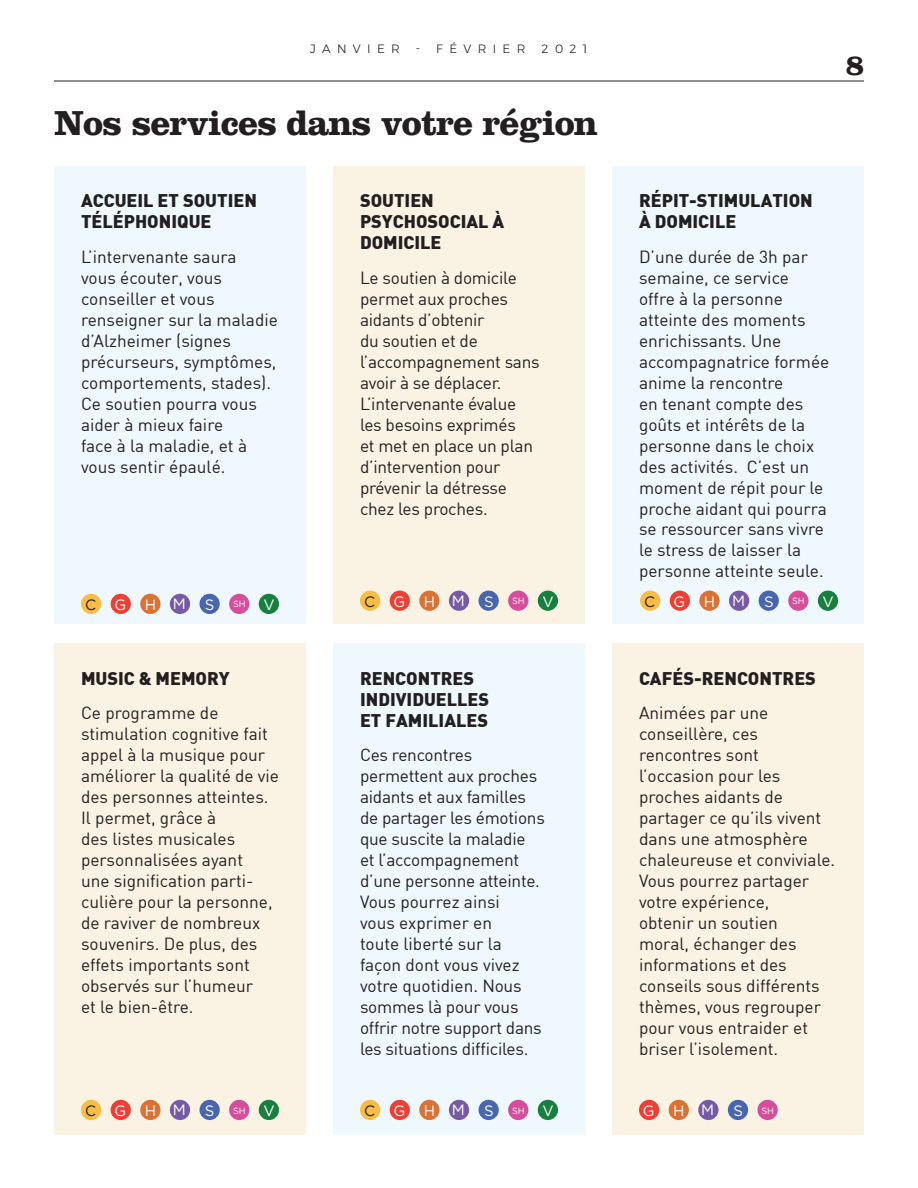
<style>
.page{position:relative;width:918px;height:1188px;background:#fff}
.page>*{position:absolute;margin:0;border:0;box-sizing:border-box;transform-origin:0 0}
.t1{font:700 36px "Clarendon LT Std";letter-spacing:-.025em;color:#231f20}
.t2{font:700 30px "Clarendon LT Std";color:#231f20}
.t3{font:900 18px/21px "DIN";color:#231f20}
.t4{font:17.25px/21px "DIN";color:#231f20}
.t5{font:15px "Gotham";color:#fff}
.t6{font:15px "Gotham";color:#231f20}
.t7{font:300 12px "Montserrat";letter-spacing:.53em;color:#231f20}
.t8{font:9px "Gotham";color:#fff}
</style>
<div class="page">
<hr style="left:54px;top:81px;width:810px;height:1px;background:#231f20">
<div style="left:54px;top:166px;width:252px;height:457px;background:#eef8fd"></div>
<div style="left:333px;top:166px;width:252px;height:457px;background:#faf3e3"></div>
<div style="left:612px;top:643px;width:252px;height:492px;background:#faf3e3"></div>
<div style="left:612px;top:166px;width:252px;height:457px;background:#eef8fd"></div>
<div style="left:333px;top:643px;width:252px;height:492px;background:#eef8fd"></div>
<div style="left:54px;top:643px;width:252px;height:492px;background:#faf3e3"></div>
<div style="left:81px;top:594px;width:20px;height:20px;background:#f8bd44;border-radius:50%"></div>
<div style="left:81px;top:1100px;width:20px;height:20px;background:#f8bd44;border-radius:50%"></div>
<div style="left:360px;top:1100px;width:20px;height:20px;background:#f8bd44;border-radius:50%"></div>
<div style="left:360px;top:591px;width:20px;height:20px;background:#f8bd44;border-radius:50%"></div>
<div style="left:640px;top:591px;width:20px;height:20px;background:#f8bd44;border-radius:50%"></div>
<div style="left:111px;top:594px;width:20px;height:20px;background:#ee3f34;border-radius:50%"></div>
<div style="left:111px;top:1100px;width:20px;height:20px;background:#ee3f34;border-radius:50%"></div>
<div style="left:390px;top:1100px;width:20px;height:20px;background:#ee3f34;border-radius:50%"></div>
<div style="left:639px;top:1100px;width:20px;height:20px;background:#ee3f34;border-radius:50%"></div>
<div style="left:390px;top:591px;width:20px;height:20px;background:#ee3f34;border-radius:50%"></div>
<div style="left:670px;top:591px;width:20px;height:20px;background:#ee3f34;border-radius:50%"></div>
<div style="left:140px;top:594px;width:20px;height:20px;background:#db7133;border-radius:50%"></div>
<div style="left:140px;top:1100px;width:20px;height:20px;background:#db7133;border-radius:50%"></div>
<div style="left:419px;top:1100px;width:21px;height:20px;background:#db7133;border-radius:50%"></div>
<div style="left:669px;top:1100px;width:20px;height:20px;background:#db7133;border-radius:50%"></div>
<div style="left:419px;top:591px;width:21px;height:20px;background:#db7133;border-radius:50%"></div>
<div style="left:699px;top:591px;width:21px;height:20px;background:#db7133;border-radius:50%"></div>
<div style="left:170px;top:594px;width:20px;height:20px;background:#775aa6;border-radius:50%"></div>
<div style="left:170px;top:1100px;width:20px;height:20px;background:#775aa6;border-radius:50%"></div>
<div style="left:449px;top:1100px;width:20px;height:20px;background:#775aa6;border-radius:50%"></div>
<div style="left:698px;top:1100px;width:20px;height:20px;background:#775aa6;border-radius:50%"></div>
<div style="left:449px;top:591px;width:20px;height:20px;background:#775aa6;border-radius:50%"></div>
<div style="left:729px;top:591px;width:20px;height:20px;background:#775aa6;border-radius:50%"></div>
<div style="left:200px;top:594px;width:20px;height:20px;background:#4865b0;border-radius:50%"></div>
<div style="left:200px;top:1100px;width:20px;height:20px;background:#4865b0;border-radius:50%"></div>
<div style="left:479px;top:1100px;width:20px;height:20px;background:#4865b0;border-radius:50%"></div>
<div style="left:728px;top:1100px;width:20px;height:20px;background:#4865b0;border-radius:50%"></div>
<div style="left:479px;top:591px;width:20px;height:20px;background:#4865b0;border-radius:50%"></div>
<div style="left:759px;top:591px;width:20px;height:20px;background:#4865b0;border-radius:50%"></div>
<div style="left:229px;top:594px;width:20px;height:20px;background:#d64d9c;border-radius:50%"></div>
<div style="left:229px;top:1100px;width:20px;height:20px;background:#d64d9c;border-radius:50%"></div>
<div style="left:508px;top:1100px;width:20px;height:20px;background:#d64d9c;border-radius:50%"></div>
<div style="left:757px;top:1100px;width:21px;height:20px;background:#d64d9c;border-radius:50%"></div>
<div style="left:508px;top:591px;width:20px;height:20px;background:#d64d9c;border-radius:50%"></div>
<div style="left:788px;top:591px;width:20px;height:20px;background:#d64d9c;border-radius:50%"></div>
<div style="left:259px;top:594px;width:20px;height:20px;background:#17803f;border-radius:50%"></div>
<div style="left:259px;top:1100px;width:20px;height:20px;background:#17803f;border-radius:50%"></div>
<div style="left:538px;top:1100px;width:20px;height:20px;background:#17803f;border-radius:50%"></div>
<div style="left:538px;top:591px;width:20px;height:20px;background:#17803f;border-radius:50%"></div>
<div style="left:818px;top:591px;width:20px;height:20px;background:#17803f;border-radius:50%"></div>
<p class="t7" style="left:310px;top:39px;width:91px">JANVIER</p>
<p class="t7" style="left:416px;top:39px;width:111px">- FÉVRIER</p>
<p class="t7" style="left:542px;top:39px;width:47px">2021</p>
<h1 class="t1" style="left:54px;top:102px;width:545px">Nos services dans votre région</h1>
<h2 class="t2" style="left:846px;top:47px;width:20px">8</h2>
<p class="t3" style="left:81px;top:189px;width:177px">ACCUEIL ET SOUTIEN<br>TÉLÉPHONIQUE</p>
<p class="t4" style="left:81px;top:246px;width:198px">L’intervenante saura<br>vous écouter, vous conseiller et vous renseigner sur la maladie d’Alzheimer (signes précurseurs, symptômes, comportements, stades).<br>Ce soutien pourra vous aider à mieux faire<br>face à la maladie, et à vous sentir épaulé.</p>
<p class="t3" style="left:360px;top:189px;width:146px">SOUTIEN<br>PSYCHOSOCIAL À<br>DOMICILE</p>
<p class="t4" style="left:360px;top:267px;width:181px">Le soutien à domicile permet aux proches aidants d’obtenir<br>du soutien et de l’accompagnement sans avoir à se déplacer.<br>L’intervenante évalue les besoins exprimés<br>et met en place un plan d’intervention pour prévenir la détresse chez les proches.</p>
<p class="t3" style="left:639px;top:189px;width:175px">RÉPIT-STIMULATION<br>À DOMICILE</p>
<p class="t4" style="left:639px;top:246px;width:192px">D’une durée de 3h par semaine, ce service<br>offre à la personne atteinte des moments enrichissants. Une accompagnatrice formée anime la rencontre<br>en tenant compte des goûts et intérêts de la personne dans le choix des activités. C’est un moment de répit pour le proche aidant qui pourra se ressourcer sans vivre le stress de laisser la personne atteinte seule.</p>
<p class="t6" style="left:85px;top:595px;width:13px">C</p>
<p class="t5" style="left:205px;top:595px;width:11px">S</p>
<p class="t5" style="left:452px;top:591px;width:15px">M</p>
<p class="t5" style="left:732px;top:591px;width:15px">M</p>
<p class="t5" style="left:114px;top:595px;width:13px">G</p>
<p class="t6" style="left:364px;top:592px;width:13px">C</p>
<p class="t6" style="left:644px;top:592px;width:13px">C</p>
<p class="t5" style="left:145px;top:595px;width:13px">H</p>
<p class="t5" style="left:394px;top:592px;width:13px">G</p>
<p class="t5" style="left:674px;top:592px;width:13px">G</p>
<p class="t8" style="left:233px;top:599px;width:14px">SH</p>
<p class="t5" style="left:484px;top:592px;width:11px">S</p>
<p class="t5" style="left:764px;top:592px;width:11px">S</p>
<p class="t5" style="left:173px;top:594px;width:15px">M</p>
<p class="t5" style="left:424px;top:592px;width:13px">H</p>
<p class="t5" style="left:704px;top:592px;width:13px">H</p>
<p class="t5" style="left:542px;top:592px;width:13px">V</p>
<p class="t5" style="left:823px;top:592px;width:13px">V</p>
<p class="t5" style="left:263px;top:595px;width:13px">V</p>
<p class="t8" style="left:512px;top:595px;width:14px">SH</p>
<p class="t8" style="left:792px;top:595px;width:14px">SH</p>
<p class="t3" style="left:81px;top:667px;width:150px">MUSIC &amp; MEMORY</p>
<p class="t4" style="left:81px;top:702px;width:199px">Ce programme de stimulation cognitive fait appel à la musique pour améliorer la qualité de vie des personnes atteintes.<br>Il permet, grâce à<br>des listes musicales personnalisées ayant<br>une signification parti&shy;culière pour la personne, de raviver de nombreux souvenirs. De plus, des effets importants sont observés sur l’humeur<br>et le bien-être.</p>
<p class="t3" style="left:360px;top:667px;width:131px">RENCONTRES<br>INDIVIDUELLES<br>ET FAMILIALES</p>
<p class="t4" style="left:360px;top:744px;width:186px">Ces rencontres permettent aux proches aidants et aux familles de partager les émotions que suscite la maladie<br>et l’accompagnement d’une personne atteinte.<br>Vous pourrez ainsi<br>vous exprimer en<br>toute liberté sur la façon dont vous vivez votre quotidien. Nous sommes là pour vous offrir notre support dans les situations difficiles.</p>
<p class="t3" style="left:639px;top:667px;width:178px">CAFÉS-RENCONTRES</p>
<p class="t4" style="left:639px;top:702px;width:198px">Animées par une conseillère, ces rencontres sont l’occasion pour les proches aidants de partager ce qu’ils vivent dans une atmosphère chaleureuse et conviviale.<br>Vous pourrez partager votre expérience,<br>obtenir un soutien<br>moral, échanger des informations et des conseils sous différents thèmes, vous regrouper pour vous entraider et briser l’isolement.</p>
<p class="t5" style="left:173px;top:1100px;width:15px">M</p>
<p class="t5" style="left:452px;top:1100px;width:15px">M</p>
<p class="t5" style="left:701px;top:1100px;width:15px">M</p>
<p class="t6" style="left:85px;top:1101px;width:13px">C</p>
<p class="t6" style="left:364px;top:1101px;width:13px">C</p>
<p class="t5" style="left:114px;top:1101px;width:13px">G</p>
<p class="t5" style="left:394px;top:1101px;width:13px">G</p>
<p class="t5" style="left:643px;top:1101px;width:13px">G</p>
<p class="t5" style="left:205px;top:1101px;width:11px">S</p>
<p class="t5" style="left:484px;top:1101px;width:11px">S</p>
<p class="t5" style="left:733px;top:1101px;width:11px">S</p>
<p class="t5" style="left:145px;top:1101px;width:13px">H</p>
<p class="t5" style="left:424px;top:1101px;width:13px">H</p>
<p class="t5" style="left:673px;top:1101px;width:13px">H</p>
<p class="t5" style="left:263px;top:1101px;width:13px">V</p>
<p class="t5" style="left:542px;top:1101px;width:13px">V</p>
<p class="t8" style="left:233px;top:1105px;width:14px">SH</p>
<p class="t8" style="left:512px;top:1105px;width:14px">SH</p>
<p class="t8" style="left:761px;top:1105px;width:14px">SH</p>
</div>
